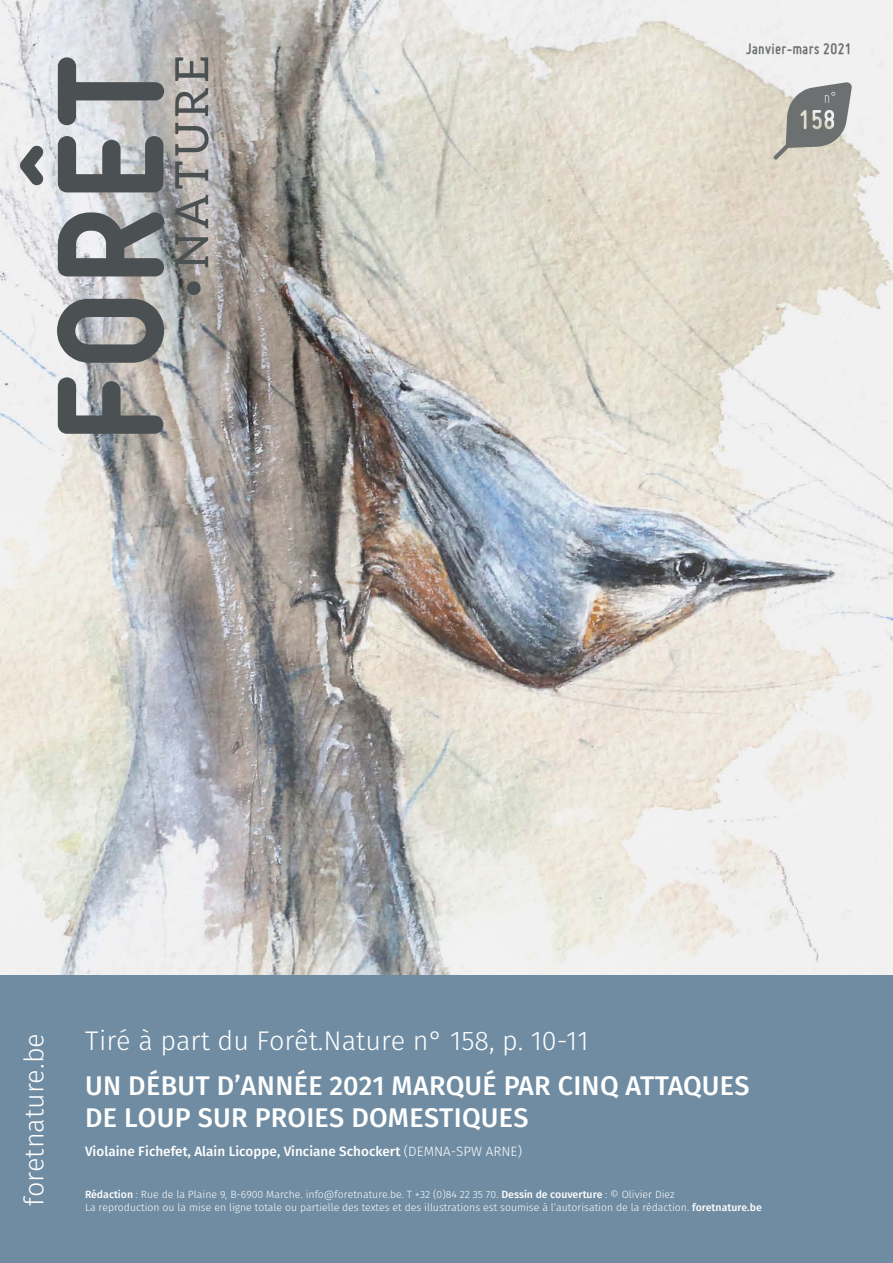
<style>
.page{position:relative;width:893px;height:1263px;background:#fff}
.page>*{position:absolute;margin:0;border:0;box-sizing:border-box;transform-origin:0 0}
.t1{font:500 27px/32.4px "Fira Sans";letter-spacing:.01em;color:#fff}
.t2{font:300 27px "Fira Sans";color:#fff}
.t3{font:700 16.5px "Miso";letter-spacing:.02em;color:#6d7071}
.t4{font:500 13.5px "Fira Sans";color:#fff}
.t5{font:300 10.5px/12.6px "Fira Sans";color:#fff}
.s1{font-weight:300}
.s2{font-weight:500}
</style>
<div class="page">
<img style="left:0;top:0;width:893px;height:976px">
<svg style="left:20px;top:146px;width:23px;height:39px"></svg>
<svg style="left:58px;top:377px;width:105px;height:57px;background:#7f8180"></svg>
<svg style="left:57px;top:299px;width:107px;height:64px;background:#797c7d"></svg>
<svg style="left:58px;top:212px;width:106px;height:64px;background:#767c7d"></svg>
<svg style="left:58px;top:136px;width:105px;height:56px;background:#7d8283"></svg>
<svg style="left:58px;top:57px;width:106px;height:68px;background:#9b9ea0"></svg>
<svg style="left:187px;top:281px;width:14px;height:14px"></svg>
<svg style="left:175px;top:234px;width:33px;height:33px"></svg>
<svg style="left:175px;top:195px;width:33px;height:33px"></svg>
<svg style="left:175px;top:162px;width:33px;height:27px"></svg>
<svg style="left:175px;top:123px;width:34px;height:33px"></svg>
<svg style="left:175px;top:88px;width:33px;height:28px"></svg>
<svg style="left:175px;top:57px;width:33px;height:24px"></svg>
<svg style="left:774px;top:82px;width:78px;height:78px;background:#a5a5a0"></svg>
<div style="left:0;top:976px;width:893px;height:287px;background:#6f8ca2"></div>
<h2 class="t3" style="left:746px;top:39px;width:107px">Janvier-mars 2021</h2>
<h1 class="t2" style="left:15px;top:1206px;width:174px;rotate:-90deg">foretnature.be</h1>
<h1 class="t2" style="left:85px;top:1021px;width:505px">Tiré à part du Forêt.Nature n° 158, p. 10-11</h1>
<h1 class="t1" style="left:85px;top:1069px;width:666px">UN DÉBUT D’ANNÉE 2021 MARQUÉ PAR CINQ ATTAQUES<br>DE LOUP SUR PROIES DOMESTIQUES</h1>
<p class="t4" style="left:85px;top:1142px;width:439px">Violaine Fichefet, Alain Licoppe, Vinciane Schockert <span class="s1">(DEMNA-SPW ARNE)</span></p>
<p class="t5" style="left:85px;top:1188px;width:678px"><span class="s2">Rédaction</span> : Rue de la Plaine 9, B-6900 Marche. info@foretnature.be. T +32 (0)84 22 35 70. <span class="s2">Dessin de couverture</span> : © Olivier Diez<br>La reproduction ou la mise en ligne totale ou partielle des textes et des illustrations est soumise à l’autorisation de la rédaction. <span class="s2">foretnature.be</span></p>
</div>
